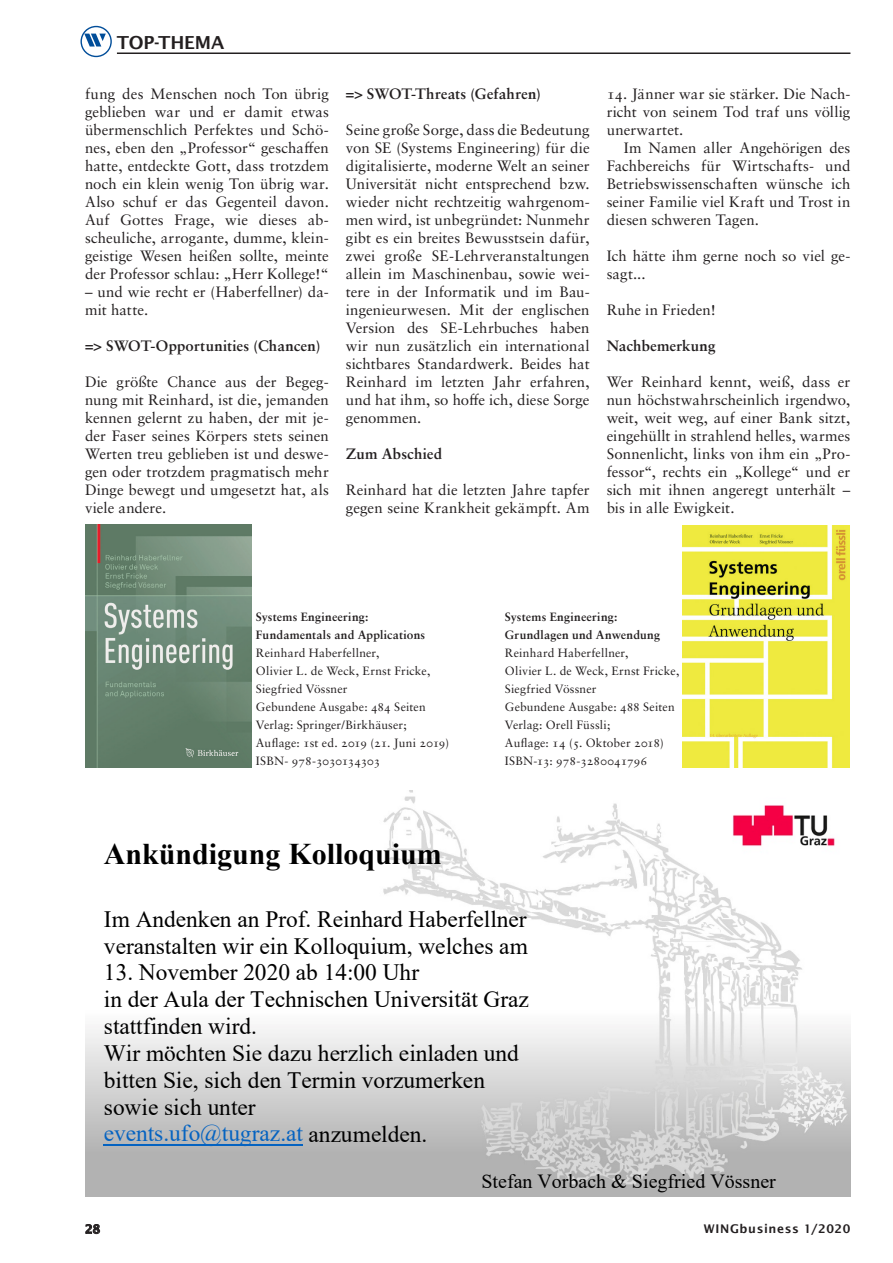
<style>
.page{position:relative;width:893px;height:1263px;background:#fff}
.page>*{position:absolute;margin:0;border:0;box-sizing:border-box;transform-origin:0 0}
.t1{font:700 30px "Times New Roman";color:#000}
.t2{font:23.4px/26.8px "Times New Roman";color:#000}
.t3{font:19.95px "Times New Roman";color:#000}
.Kopfzeile_links{font:600 18px "Lucida Sans";letter-spacing:-.01em;color:#231f20}
.Fliesstext_ohne_Einz{font:15px/18px "Sabon LT Pro";letter-spacing:.005em;color:#231f20;text-align:justify}
.Fließtext{font:15px/18px "Sabon LT Pro";letter-spacing:.005em;color:#231f20;text-align:justify}
.Zwischentitel{font:700 15px "Sabon LT Pro";letter-spacing:.01em;color:#231f20}
.Fliesstext_ohne_Einz-2{font:12px/18px "Sabon LT Pro";letter-spacing:.01em;color:#231f20}
.Fliesstext_ohne_Einz-3{font:700 12px "Sabon LT Pro";letter-spacing:.02em;color:#231f20}
.t4{font:600 12px "Lucida Sans";letter-spacing:.045em;color:#231f20}
.s1{color:#0563c1}
</style>
<div class="page">
<svg style="left:85px;top:1224px;width:15px;height:10px"></svg>
<hr style="left:117px;top:53px;width:733px;height:1px;background:#231f20">
<div style="left:80px;top:26px;width:32px;height:31px;border:1px solid #004d99;border-radius:50%"></div>
<svg style="left:84px;top:34px;width:22px;height:13px"></svg>
<img style="left:682px;top:525px;width:167px;height:243px">
<img style="left:85px;top:525px;width:167px;height:242px">
<img style="left:85px;top:791px;width:765px;height:405px">
<hr style="left:104px;top:1144px;width:199px;height:1px;background:#0563c1">
<p class="Kopfzeile_links" style="left:117px;top:32px;width:109px">TOP-THEMA</p>
<p class="Fließtext" style="left:85px;top:84px;width:245px">fung des Menschen noch Ton übrig geblieben war und er damit etwas übermenschlich Perfektes und Schö&shy;nes, eben den „Professor“ geschaffen hatte, entdeckte Gott, dass trotzdem noch ein klein wenig Ton übrig war.<br>Also schuf er das Gegenteil davon.<br>Auf Gottes Frage, wie dieses ab&shy;scheuliche, arrogante, dumme, klein&shy;geistige Wesen heißen sollte, meinte der Professor schlau: „Herr Kollege!“</p>
<p class="Fließtext" style="left:85px;top:282px;width:245px">– und wie recht er (Haberfellner) da&shy;mit hatte.</p>
<p class="Zwischentitel" style="left:85px;top:336px;width:237px">=&gt; SWOT-Opportunities (Chancen)</p>
<p class="Fliesstext_ohne_Einz" style="left:85px;top:372px;width:245px">Die größte Chance aus der Begeg&shy;nung mit Reinhard, ist die, jemanden kennen gelernt zu haben, der mit je&shy;der Faser seines Körpers stets seinen Werten treu geblieben ist und deswe&shy;gen oder trotzdem pragmatisch mehr Dinge bewegt und umgesetzt hat, als viele andere.</p>
<p class="Zwischentitel" style="left:346px;top:84px;width:197px">=&gt; SWOT-Threats (Gefahren)</p>
<p class="Fliesstext_ohne_Einz" style="left:346px;top:120px;width:245px">Seine große Sorge, dass die Bedeutung von SE (Systems Engineering) für die digitalisierte, moderne Welt an seiner Universität nicht entsprechend bzw. wieder nicht rechtzeitig wahrgenom&shy;men wird, ist unbegründet: Nunmehr gibt es ein breites Bewusstsein dafür, zwei große SE-Lehrveranstaltungen allein im Maschinenbau, sowie wei&shy;tere in der Informatik und im Bau&shy;ingenieurwesen. Mit der englischen Version des SE-Lehrbuches haben wir nun zusätzlich ein international sichtbares Standardwerk. Beides hat Reinhard im letzten Jahr erfahren, und hat ihm, so hoffe ich, diese Sorge genommen.</p>
<p class="Zwischentitel" style="left:346px;top:444px;width:98px">Zum Abschied</p>
<p class="Fliesstext_ohne_Einz" style="left:346px;top:480px;width:245px">Reinhard hat die letzten Jahre tapfer gegen seine Krankheit gekämpft. Am</p>
<p class="Fliesstext_ohne_Einz" style="left:607px;top:84px;width:245px">14. Jänner war sie stärker. Die Nach&shy;richt von seinem Tod traf uns völlig unerwartet.</p>
<p class="Fließtext" style="left:607px;top:138px;width:245px;text-indent:17px">Im Namen aller Angehörigen des Fachbereichs für Wirtschafts- und Betriebswissenschaften wünsche ich seiner Familie viel Kraft und Trost in diesen schweren Tagen.</p>
<p class="Fliesstext_ohne_Einz" style="left:607px;top:246px;width:245px">Ich hätte ihm gerne noch so viel ge&shy;sagt...</p>
<p class="Fliesstext_ohne_Einz" style="left:607px;top:300px;width:111px">Ruhe in Frieden!</p>
<p class="Zwischentitel" style="left:607px;top:336px;width:110px">Nachbemerkung</p>
<p class="Fliesstext_ohne_Einz" style="left:607px;top:372px;width:245px">Wer Reinhard kennt, weiß, dass er nun höchstwahrscheinlich irgendwo, weit, weit weg, auf einer Bank sitzt, eingehüllt in strahlend helles, warmes Sonnenlicht, links von ihm ein „Pro&shy;fessor“, rechts ein „Kollege“ und er sich mit ihnen angeregt unterhält – bis in alle Ewigkeit.</p>
<p class="Fliesstext_ohne_Einz-3" style="left:256px;top:609px;width:114px">Systems Engineering:</p>
<p class="Fliesstext_ohne_Einz-3" style="left:256px;top:627px;width:171px">Fundamentals and Applications</p>
<p class="Fliesstext_ohne_Einz-2" style="left:256px;top:644px;width:125px">Reinhard Haberfellner,</p>
<p class="Fliesstext_ohne_Einz-2" style="left:256px;top:662px;width:176px">Olivier L. de Weck, Ernst Fricke,</p>
<p class="Fliesstext_ohne_Einz-2" style="left:256px;top:680px;width:93px">Siegfried Vössner</p>
<p class="Fliesstext_ohne_Einz-2" style="left:256px;top:698px;width:171px">Gebundene Ausgabe: 484 Seiten</p>
<p class="Fliesstext_ohne_Einz-2" style="left:256px;top:716px;width:152px">Verlag: Springer/Birkhäuser;</p>
<p class="Fliesstext_ohne_Einz-2" style="left:256px;top:734px;width:195px">Auflage: 1st ed. 2019 (21. Juni 2019)</p>
<p class="Fliesstext_ohne_Einz-2" style="left:256px;top:752px;width:126px">ISBN- 978-3030134303</p>
<p class="t1" style="left:104px;top:832px;width:339px">Ankündigung Kolloquium</p>
<p class="Fliesstext_ohne_Einz-3" style="left:505px;top:609px;width:114px">Systems Engineering:</p>
<p class="Fliesstext_ohne_Einz-3" style="left:505px;top:627px;width:157px">Grundlagen und Anwendung</p>
<p class="Fliesstext_ohne_Einz-2" style="left:505px;top:644px;width:176px">Reinhard Haberfellner,<br>Olivier L. de Weck, Ernst Fricke,<br>Siegfried Vössner</p>
<p class="Fliesstext_ohne_Einz-2" style="left:505px;top:698px;width:171px">Gebundene Ausgabe: 488 Seiten</p>
<p class="Fliesstext_ohne_Einz-2" style="left:505px;top:716px;width:160px">Verlag: Orell Füssli;<br>Auflage: 14 (5. Oktober 2018)</p>
<p class="Fliesstext_ohne_Einz-2" style="left:505px;top:752px;width:144px">ISBN-13: 978-3280041796</p>
<p class="t2" style="left:104px;top:905px;width:425px">Im Andenken an Prof. Reinhard Haberfellner veranstalten wir ein Kolloquium, welches am</p>
<p class="t2" style="left:104px;top:958px;width:427px">13. November 2020 ab 14:00 Uhr<br>in der Aula der Technischen Universität Graz stattfinden wird.<br>Wir möchten Sie dazu herzlich einladen und bitten Sie, sich den Termin vorzumerken sowie sich unter<br><span class="s1">events.ufo@tugraz.at</span> anzumelden.</p>
<p class="t3" style="left:481px;top:1167px;width:296px">Stefan Vorbach &amp; Siegfried Vössner</p>
<p class="t4" style="left:85px;top:1222px;width:17px">28</p>
<p class="t4" style="left:704px;top:1222px;width:148px">WINGbusiness 1/2020</p>
</div>
